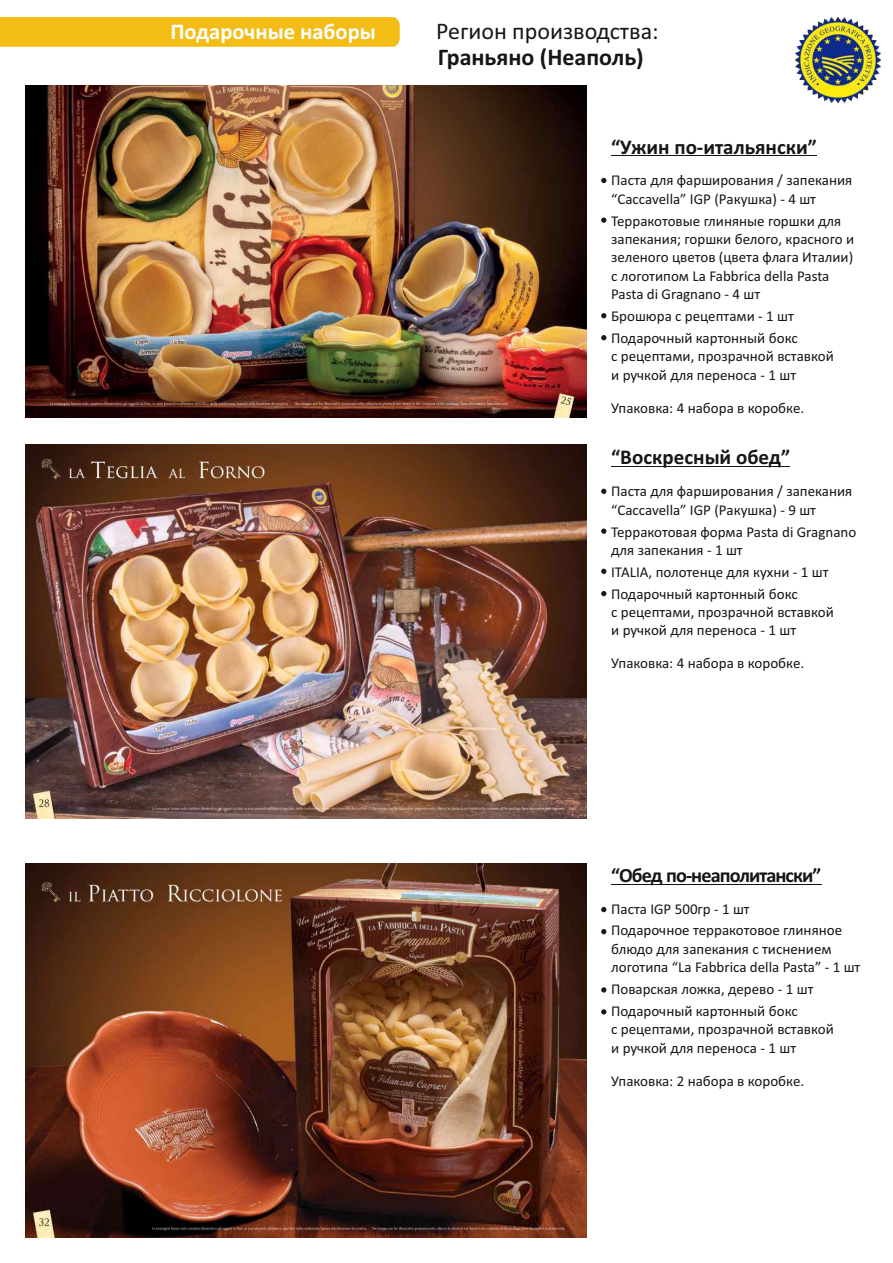
<style>
.page{position:relative;width:893px;height:1263px;background:#fff}
.page>*{position:absolute;margin:0;border:0;box-sizing:border-box;transform-origin:0 0}
.t1{font:24px "Calibri";color:#151616}
.t2{font:700 24px "Calibri";color:#151616}
.t3{font:700 22.5px "Calibri";color:#fff}
.t4{font:700 21px "Calibri";color:#151616}
.t5{font:700 20.25px "Calibri";letter-spacing:-.045em;color:#151616}
.t6{font:15px/18.3px "Calibri";color:#151616}
</style>
<div class="page">
<svg style="left:601px;top:178px;width:5px;height:5px"></svg>
<svg style="left:601px;top:489px;width:5px;height:5px"></svg>
<svg style="left:601px;top:218px;width:5px;height:4px"></svg>
<svg style="left:601px;top:529px;width:5px;height:4px"></svg>
<svg style="left:601px;top:591px;width:5px;height:5px"></svg>
<svg style="left:601px;top:569px;width:5px;height:5px"></svg>
<svg style="left:601px;top:313px;width:5px;height:5px"></svg>
<svg style="left:601px;top:335px;width:5px;height:5px"></svg>
<hr style="left:611px;top:155px;width:206px;height:1px;background:#151616">
<hr style="left:611px;top:466px;width:179px;height:1px;background:#151616">
<img style="left:26px;top:444px;width:561px;height:374px">
<svg style="left:601px;top:907px;width:5px;height:5px"></svg>
<svg style="left:601px;top:929px;width:5px;height:5px"></svg>
<svg style="left:601px;top:988px;width:5px;height:4px"></svg>
<svg style="left:601px;top:1010px;width:5px;height:4px"></svg>
<hr style="left:611px;top:884px;width:210px;height:1px;background:#151616">
<img style="left:26px;top:863px;width:561px;height:374px">
<img style="left:26px;top:85px;width:561px;height:333px">
<div style="left:0;top:17px;width:400px;height:30px;background:#f3bd16"></div>
<img style="left:795px;top:17px;width:85px;height:85px">
<h2 class="t3" style="left:170px;top:22px;width:207px">Подарочные наборы</h2>
<h1 class="t1" style="left:436px;top:21px;width:224px">Регион производства:</h1>
<h1 class="t2" style="left:438px;top:47px;width:207px">Граньяно (Неаполь)</h1>
<h3 class="t4" style="left:611px;top:138px;width:207px">“Ужин по-итальянски”</h3>
<p class="t6" style="left:611px;top:173px;width:243px">Паста для фарширования / запекания “Caccavella” IGP (Ракушка) - 4 шт</p>
<p class="t6" style="left:611px;top:213px;width:245px">Терракотовые глиняные горшки для запекания; горшки белого, красного и зеленого цветов (цвета флага Италии) с логотипом La Fabbrica della Pasta Pasta di Gragnano - 4 шт</p>
<p class="t6" style="left:611px;top:306px;width:188px;line-height:21.9px">Брошюра с рецептами - 1 шт<br>Подарочный картонный бокс</p>
<p class="t6" style="left:611px;top:348px;width:224px">с рецептами, прозрачной вставкой и ручкой для переноса - 1 шт</p>
<p class="t6" style="left:611px;top:400px;width:195px">Упаковка: 4 набора в коробке.</p>
<h3 class="t4" style="left:611px;top:449px;width:180px">“Воскресный обед”</h3>
<p class="t6" style="left:611px;top:483px;width:243px">Паста для фарширования / запекания “Caccavella” IGP (Ракушка) - 9 шт</p>
<p class="t6" style="left:611px;top:524px;width:247px">Терракотовая форма Pasta di Gragnano для запекания - 1 шт</p>
<p class="t6" style="left:611px;top:562px;width:219px;line-height:21.9px">ITALIA, полотенце для кухни - 1 шт<br>Подарочный картонный бокс</p>
<p class="t6" style="left:611px;top:604px;width:224px">с рецептами, прозрачной вставкой и ручкой для переноса - 1 шт</p>
<p class="t6" style="left:611px;top:655px;width:195px">Упаковка: 4 набора в коробке.</p>
<h3 class="t5" style="left:611px;top:867px;width:212px">“Обед по-неаполитански”</h3>
<p class="t6" style="left:611px;top:899px;width:232px;line-height:21.9px">Паста IGP 500гр - 1 шт<br>Подарочное терракотовое глиняное</p>
<p class="t6" style="left:611px;top:941px;width:251px">блюдо для запекания с тиснением логотипа “La Fabbrica della Pasta” - 1 шт</p>
<p class="t6" style="left:611px;top:979px;width:204px;line-height:21.9px">Поварская ложка, дерево - 1 шт<br>Подарочный картонный бокс</p>
<p class="t6" style="left:611px;top:1021px;width:224px">с рецептами, прозрачной вставкой и ручкой для переноса - 1 шт</p>
<p class="t6" style="left:611px;top:1073px;width:195px">Упаковка: 2 набора в коробке.</p>
</div>
